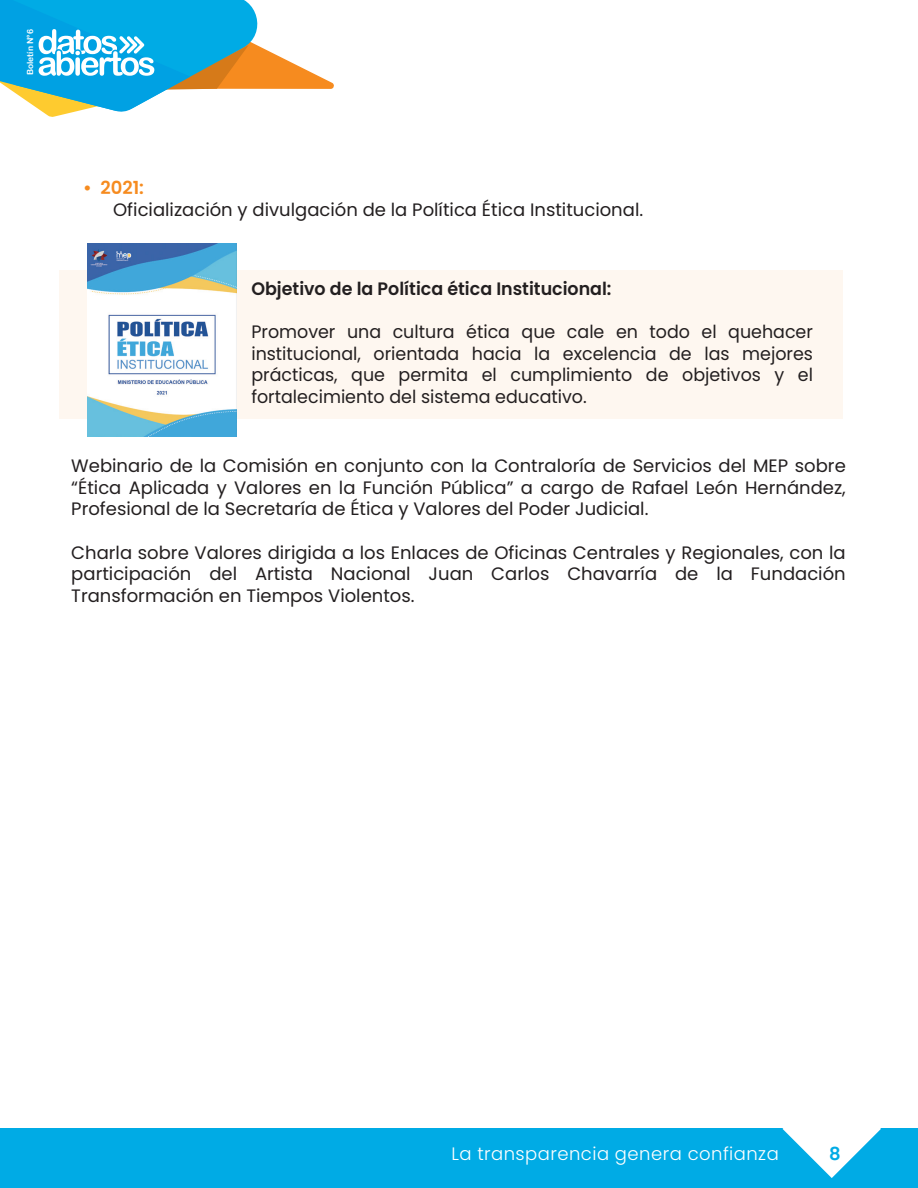
<style>
.page{position:relative;width:918px;height:1188px;background:#fff}
.page>*{position:absolute;margin:0;border:0;box-sizing:border-box;transform-origin:0 0}
.t1{font:18px/21.6px "Poppins";color:#231f20;text-align:justify}
.t2{font:600 18px "Poppins";color:#231f20}
.t3{font:300 18px "Poppins";letter-spacing:.025em;color:#fff}
.t4{font:600 18px "Poppins";color:#f68b1f}
.t5{font:600 18px "Poppins";color:#00abe5}
.t6{font:8.4px "Arial Rounded MT Bold";color:#fff}
</style>
<div class="page">
<div style="left:0;top:1129px;width:918px;height:59px;background:#00abe5"></div>
<svg style="left:783px;top:1128px;width:98px;height:50px"></svg>
<div style="left:59px;top:271px;width:783px;height:148px;background:#fef7f0"></div>
<img style="left:88px;top:244px;width:148px;height:192px">
<svg style="left:0;top:0;width:334px;height:117px"></svg>
<p class="t6" style="left:25px;top:75px;width:47px;rotate:-90deg">Boletín N°6</p>
<p class="t4" style="left:83px;top:177px;width:62px">• 2021:</p>
<p class="t1" style="left:113px;top:199px;width:532px">Oficialización y divulgación de la Política Ética Institucional.</p>
<p class="t2" style="left:251px;top:278px;width:362px">Objetivo de la Política ética Institucional:</p>
<p class="t1" style="left:251px;top:321px;width:563px">Promover una cultura ética que cale en todo el quehacer institucional, orientada hacia la excelencia de las mejores prácticas, que permita el cumplimiento de objetivos y el fortalecimiento del sistema educativo.</p>
<p class="t1" style="left:71px;top:455px;width:776px">Webinario de la Comisión en conjunto con la Contraloría de Servicios del MEP sobre “Ética Aplicada y Valores en la Función Pública” a cargo de Rafael León Hernández, Profesional de la Secretaría de Ética y Valores del Poder Judicial.</p>
<p class="t1" style="left:71px;top:542px;width:776px">Charla sobre Valores dirigida a los Enlaces de Oficinas Centrales y Regionales, con la participación del Artista Nacional Juan Carlos Chavarría de la Fundación Transformación en Tiempos Violentos.</p>
<p class="t3" style="left:451px;top:1144px;width:329px">La transparencia genera confianza</p>
<p class="t5" style="left:829px;top:1144px;width:13px">8</p>
</div>
